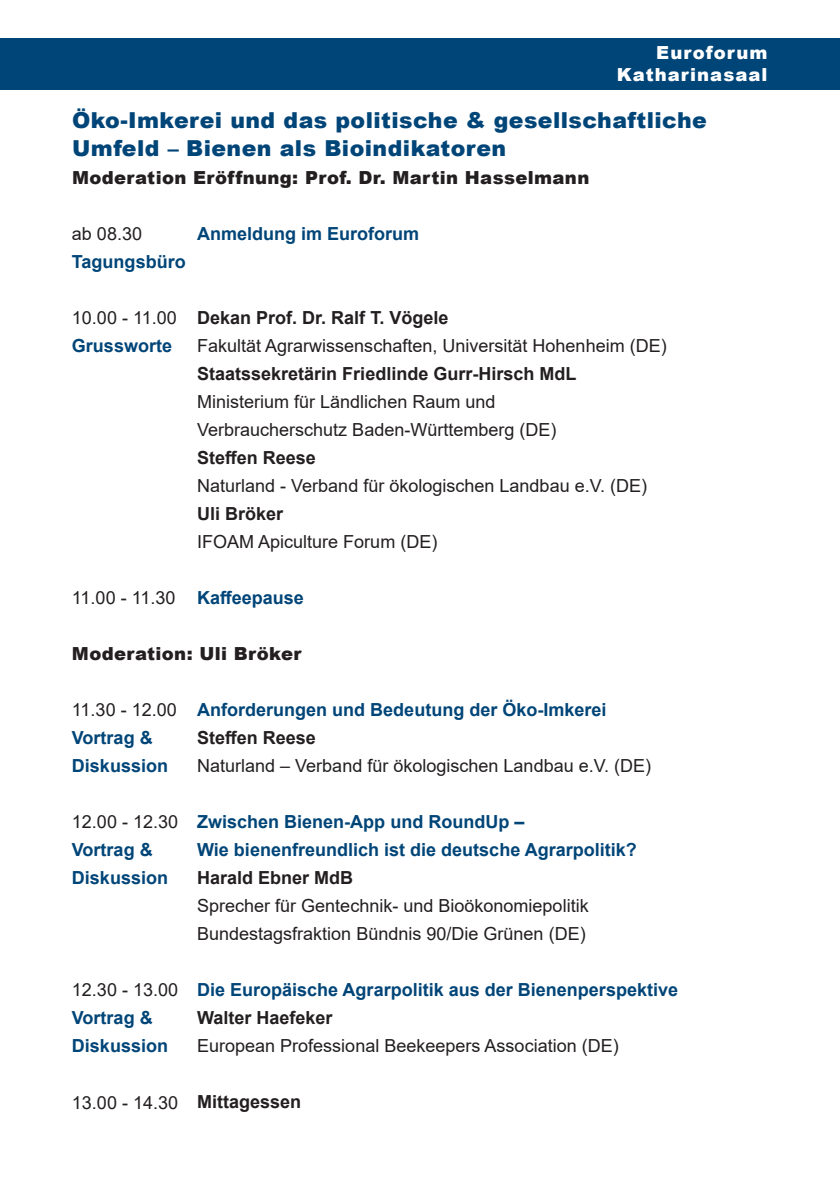
<style>
.page{position:relative;width:840px;height:1191px;background:#fff}
.page>*{position:absolute;margin:0;border:0;box-sizing:border-box;transform-origin:0 0}
.t1{font:900 22px/28px "Arial";letter-spacing:.02em;color:#004578}
.t2{font:18px/28px "Arial";color:#231f20}
.t3{font:700 18px/28px "Arial";color:#004578}
.t4{font:700 18px "Arial";color:#231f20}
.t5{font:900 18px "Arial";letter-spacing:.02em;color:#231f20}
.t6{font:900 18px/21.6px "Arial";letter-spacing:.06em;color:#fff;text-align:right}
</style>
<div class="page">
<div style="left:0;top:38px;width:839px;height:51px;background:#004578"></div>
<p class="t6" style="left:616px;top:42px;width:152px">Euroforum<br>Katharinasaal</p>
<p class="t1" style="left:72px;top:105px;width:636px">Öko-Imkerei und das politische &amp; gesellschaftliche<br>Umfeld – Bienen als Bioindikatoren</p>
<p class="t5" style="left:72px;top:165px;width:518px">Moderation Eröffnung: Prof. Dr. Martin Hasselmann</p>
<p class="t3" style="left:197px;top:220px;width:224px">Anmeldung im Euroforum</p>
<p class="t2" style="left:72px;top:220px;width:72px">ab 08.30</p>
<p class="t3" style="left:72px;top:248px;width:115px">Tagungsbüro</p>
<p class="t2" style="left:72px;top:304px;width:106px">10.00 - 11.00</p>
<p class="t3" style="left:72px;top:332px;width:102px">Grussworte</p>
<p class="t4" style="left:197px;top:305px;width:253px">Dekan Prof. Dr. Ralf T. Vögele</p>
<p class="t2" style="left:197px;top:332px;width:471px">Fakultät Agrarwissenschaften, Universität Hohenheim (DE)</p>
<p class="t4" style="left:197px;top:361px;width:381px">Staatssekretärin Friedlinde Gurr-Hirsch MdL</p>
<p class="t2" style="left:197px;top:388px;width:361px">Ministerium für Ländlichen Raum und<br>Verbraucherschutz Baden-Württemberg (DE)</p>
<p class="t4" style="left:197px;top:445px;width:120px">Steffen Reese</p>
<p class="t2" style="left:197px;top:472px;width:451px">Naturland - Verband für ökologischen Landbau e.V. (DE)</p>
<p class="t4" style="left:197px;top:501px;width:88px">Uli Bröker</p>
<p class="t2" style="left:197px;top:528px;width:242px">IFOAM Apiculture Forum (DE)</p>
<p class="t3" style="left:197px;top:584px;width:108px">Kaffeepause</p>
<p class="t2" style="left:72px;top:584px;width:105px">11.00 - 11.30</p>
<p class="t5" style="left:72px;top:641px;width:231px">Moderation: Uli Bröker</p>
<p class="t2" style="left:72px;top:696px;width:106px">11.30 - 12.00</p>
<p class="t3" style="left:72px;top:724px;width:98px">Vortrag &amp;<br>Diskussion</p>
<p class="t2" style="left:72px;top:808px;width:108px">12.00 - 12.30</p>
<p class="t3" style="left:72px;top:836px;width:98px">Vortrag &amp;<br>Diskussion</p>
<p class="t2" style="left:72px;top:976px;width:108px">12.30 - 13.00</p>
<p class="t3" style="left:72px;top:1004px;width:98px">Vortrag &amp;<br>Diskussion</p>
<p class="t2" style="left:72px;top:1088px;width:108px">13.00 - 14.30</p>
<p class="t3" style="left:197px;top:696px;width:411px">Anforderungen und Bedeutung der Öko-Imkerei</p>
<p class="t4" style="left:197px;top:725px;width:120px">Steffen Reese</p>
<p class="t2" style="left:197px;top:752px;width:455px">Naturland – Verband für ökologischen Landbau e.V. (DE)</p>
<p class="t3" style="left:197px;top:808px;width:441px">Zwischen Bienen-App und RoundUp –<br>Wie bienenfreundlich ist die deutsche Agrarpolitik?</p>
<p class="t4" style="left:197px;top:865px;width:158px">Harald Ebner MdB</p>
<p class="t2" style="left:197px;top:892px;width:393px">Sprecher für Gentechnik- und Bioökonomiepolitik<br>Bundestagsfraktion Bündnis 90/Die Grünen (DE)</p>
<p class="t3" style="left:197px;top:976px;width:482px">Die Europäische Agrarpolitik aus der Bienenperspektive</p>
<p class="t4" style="left:197px;top:1005px;width:137px">Walter Haefeker</p>
<p class="t2" style="left:197px;top:1032px;width:423px">European Professional Beekeepers Association (DE)</p>
<p class="t4" style="left:197px;top:1089px;width:106px">Mittagessen</p>
</div>
